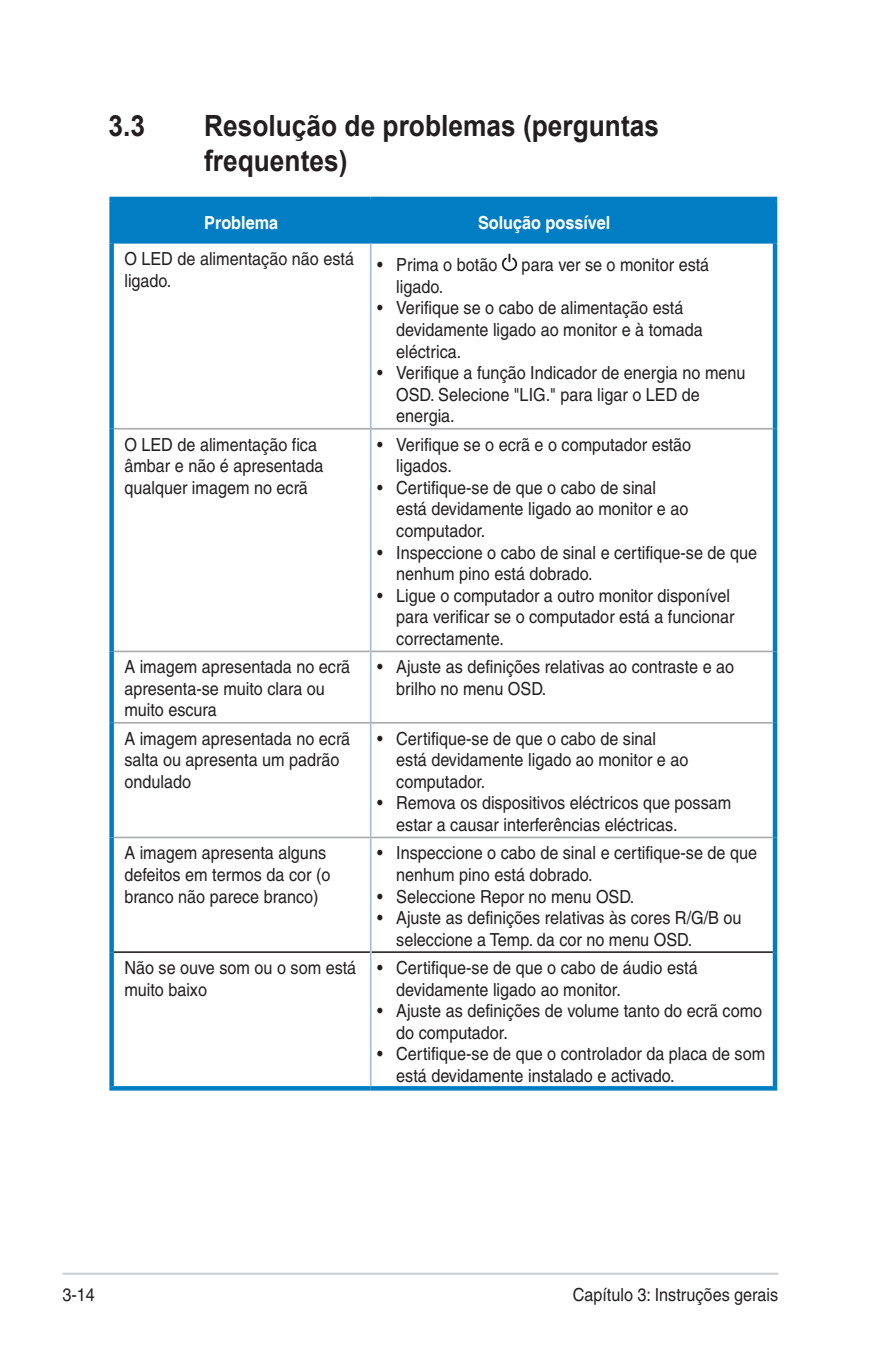
<style>
.page{position:relative;width:893px;height:1346px;background:#fff}
.page>*{position:absolute;margin:0;border:0;box-sizing:border-box;transform-origin:0 0}
.Heading_1{font:700 29.25px/35.1px "Arial";color:#231f20;scale:.9 1}
.Table_Text_-new{font:18px/21.6px "Helvetica";color:#231f20;scale:.9 1}
.Table_Text_-new-2{font:700 18px "Helvetica";color:#fff;scale:.9 1}
</style>
<div class="page">
<hr style="left:63px;top:1272px;width:715px;height:3px;background:#d1d2d4">
<div style="left:114px;top:201px;width:659px;height:43px;background:#007dc3"></div>
<div style="left:109px;top:244px;width:5px;height:185px;background:#007dc3"></div>
<hr style="left:773px;top:244px;width:4px;height:185px;background:#007dc3">
<div style="left:109px;top:429px;width:5px;height:222px;background:#007dc3"></div>
<hr style="left:773px;top:429px;width:4px;height:222px;background:#007dc3">
<div style="left:109px;top:651px;width:5px;height:72px;background:#007dc3"></div>
<hr style="left:773px;top:651px;width:4px;height:72px;background:#007dc3">
<div style="left:109px;top:723px;width:5px;height:114px;background:#007dc3"></div>
<hr style="left:773px;top:723px;width:4px;height:114px;background:#007dc3">
<div style="left:109px;top:837px;width:5px;height:115px;background:#007dc3"></div>
<hr style="left:773px;top:837px;width:4px;height:115px;background:#007dc3">
<div style="left:109px;top:952px;width:5px;height:134px;background:#007dc3"></div>
<hr style="left:773px;top:952px;width:4px;height:134px;background:#007dc3">
<svg style="left:109px;top:1086px;width:262px;height:4px"></svg>
<svg style="left:371px;top:1086px;width:406px;height:4px;fill:#007dc3"></svg>
<hr style="left:114px;top:951px;width:256px;height:2px;background:#231f20">
<hr style="left:372px;top:951px;width:401px;height:2px;background:#231f20">
<hr style="left:109px;top:197px;width:262px;height:4px;background:#007dc3">
<div style="left:109px;top:201px;width:5px;height:43px;background:#007dc3"></div>
<hr style="left:371px;top:197px;width:406px;height:4px;background:#007dc3">
<hr style="left:773px;top:201px;width:4px;height:43px;background:#007dc3">
<hr style="left:370px;top:244px;width:2px;height:184px;background:#9fbde2">
<hr style="left:114px;top:428px;width:257px;height:1px;background:#a8a9ad">
<hr style="left:370px;top:429px;width:2px;height:221px;background:#9fbde2">
<hr style="left:371px;top:428px;width:402px;height:1px;background:#a8a9ad">
<hr style="left:114px;top:650px;width:257px;height:2px;background:#a8a9ad">
<hr style="left:370px;top:652px;width:2px;height:70px;background:#9fbde2">
<hr style="left:371px;top:650px;width:402px;height:2px;background:#a8a9ad">
<hr style="left:114px;top:722px;width:257px;height:1px;background:#a8a9ad">
<hr style="left:370px;top:723px;width:2px;height:114px;background:#9fbde2">
<hr style="left:371px;top:722px;width:402px;height:1px;background:#a8a9ad">
<hr style="left:114px;top:837px;width:257px;height:1px;background:#a8a9ad">
<hr style="left:370px;top:838px;width:2px;height:114px;background:#9fbde2">
<hr style="left:371px;top:837px;width:402px;height:1px;background:#a8a9ad">
<hr style="left:370px;top:952px;width:2px;height:134px;background:#9fbde2">
<svg style="left:502px;top:254px;width:15px;height:17px"></svg>
<p class="Heading_1" style="left:108px;top:109px;width:42px">3.3</p>
<p class="Heading_1" style="left:204px;top:109px;width:507px">Resolução de problemas (perguntas frequentes)</p>
<p class="Table_Text_-new-2" style="left:204px;top:212px;width:84px">Problema</p>
<p class="Table_Text_-new-2" style="left:478px;top:212px;width:149px">Solução possível</p>
<p class="Table_Text_-new" style="left:124px;top:248px;width:257px">O LED de alimentação não está ligado.</p>
<p class="Table_Text_-new" style="left:377px;top:254px;width:135px">• Prima o botão</p>
<p class="Table_Text_-new" style="left:522px;top:254px;width:210px">para ver se o monitor está</p>
<p class="Table_Text_-new" style="left:396px;top:276px;width:54px">ligado.</p>
<p class="Table_Text_-new" style="left:396px;top:297px;width:342px;text-indent:-19px">• Verifique se o cabo de alimentação está devidamente ligado ao monitor e à tomada eléctrica.</p>
<p class="Table_Text_-new" style="left:396px;top:362px;width:389px;text-indent:-19px">• Verifique a função Indicador de energia no menu<br>OSD. Selecione "LIG." para ligar o LED de energia.</p>
<p class="Table_Text_-new" style="left:124px;top:433px;width:223px">O LED de alimentação fica âmbar e não é apresentada qualquer imagem no ecrã</p>
<p class="Table_Text_-new" style="left:396px;top:433px;width:329px;text-indent:-19px">• Verifique se o ecrã e o computador estão ligados.</p>
<p class="Table_Text_-new" style="left:396px;top:477px;width:326px;text-indent:-19px">• Certifique-se de que o cabo de sinal está devidamente ligado ao monitor e ao computador.</p>
<p class="Table_Text_-new" style="left:396px;top:541px;width:402px;text-indent:-19px">• Inspeccione o cabo de sinal e certifique-se de que nenhum pino está dobrado.</p>
<p class="Table_Text_-new" style="left:396px;top:585px;width:377px;text-indent:-19px">• Ligue o computador a outro monitor disponível para verificar se o computador está a funcionar correctamente.</p>
<p class="Table_Text_-new" style="left:124px;top:656px;width:252px">A imagem apresentada no ecrã apresenta-se muito clara ou muito escura</p>
<p class="Table_Text_-new" style="left:396px;top:656px;width:377px;text-indent:-19px">• Ajuste as definições relativas ao contraste e ao brilho no menu OSD.</p>
<p class="Table_Text_-new" style="left:124px;top:727px;width:252px">A imagem apresentada no ecrã salta ou apresenta um padrão ondulado</p>
<p class="Table_Text_-new" style="left:396px;top:727px;width:326px;text-indent:-19px">• Certifique-se de que o cabo de sinal está devidamente ligado ao monitor e ao computador.</p>
<p class="Table_Text_-new" style="left:396px;top:792px;width:374px;text-indent:-19px">• Remova os dispositivos eléctricos que possam estar a causar interferências eléctricas.</p>
<p class="Table_Text_-new" style="left:124px;top:842px;width:230px">A imagem apresenta alguns defeitos em termos da cor (o branco não parece branco)</p>
<p class="Table_Text_-new" style="left:396px;top:842px;width:402px;text-indent:-19px">• Inspeccione o cabo de sinal e certifique-se de que nenhum pino está dobrado.</p>
<p class="Table_Text_-new" style="left:377px;top:885px;width:287px">• Seleccione Repor no menu OSD.</p>
<p class="Table_Text_-new" style="left:396px;top:907px;width:385px;text-indent:-19px">• Ajuste as definições relativas às cores R/G/B ou seleccione a Temp. da cor no menu OSD.</p>
<p class="Table_Text_-new" style="left:124px;top:957px;width:259px">Não se ouve som ou o som está muito baixo</p>
<p class="Table_Text_-new" style="left:396px;top:957px;width:336px;text-indent:-19px">• Certifique-se de que o cabo de áudio está devidamente ligado ao monitor.</p>
<p class="Table_Text_-new" style="left:396px;top:1000px;width:408px;text-indent:-19px">• Ajuste as definições de volume tanto do ecrã como do computador.</p>
<p class="Table_Text_-new" style="left:396px;top:1043px;width:411px;text-indent:-19px">• Certifique-se de que o controlador da placa de som está devidamente instalado e activado.</p>
<p class="Table_Text_-new" style="left:63px;top:1283px;width:38px">3-14</p>
<p class="Table_Text_-new" style="left:573px;top:1283px;width:230px">Capítulo 3: Instruções gerais</p>
</div>
